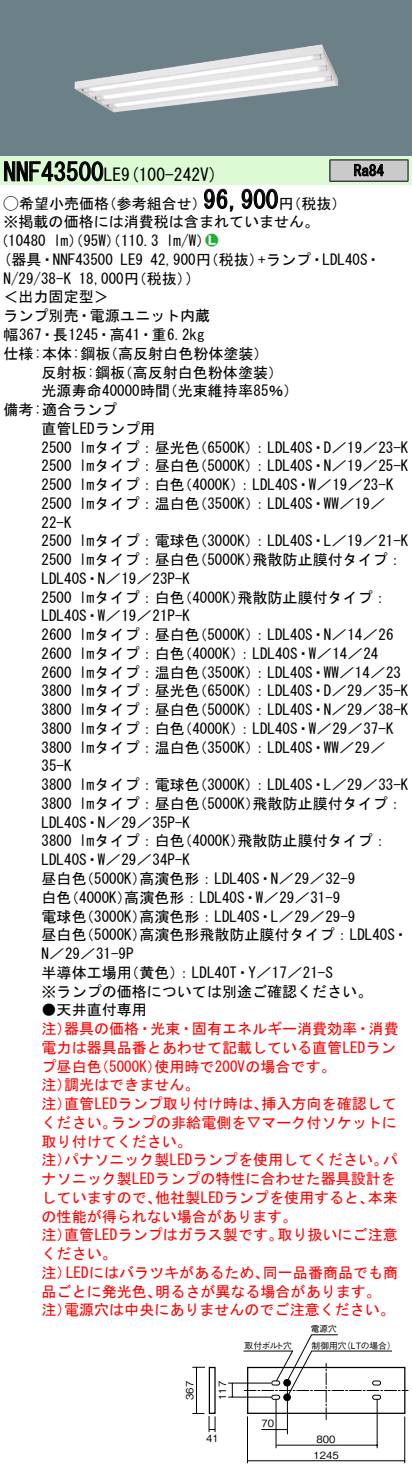
<style>
.page{position:relative;width:412px;height:1476px;background:#fff}
.page>*{position:absolute;margin:0;border:0;box-sizing:border-box;transform-origin:0 0}
.t1{font:25px "MS Gothic";color:#000}
.t2{font:17.5px "MS Gothic";color:#000}
.t3{font:15px/18.8px "MS Gothic";color:#000}
.t4{font:15px/18.8px "MS Gothic";color:#f00}
.t5{font:15px "Ford Classification 1";color:#23ac38}
.t6{font:10px/15.5px "Gothic BBB Pro Medium 90 pv RKSJ H";color:#000;text-align:center}
.t7{font:8.75px "Gothic BBB Pro Medium 90 pv RKSJ H";color:#000}
.s1{font-family:"Ford Classification 1"}
.s2{color:#fff}
</style>
<div class="page">
<div style="left:0;top:0;width:411px;height:156px;background:#6c8087"></div>
<img style="left:74px;top:44px;width:263px;height:68px">
<div style="left:0;top:156px;width:411px;height:28px;background:#dcfad4"></div>
<svg style="left:4px;top:161px;width:99px;height:20px"></svg>
<svg style="left:204px;top:188px;width:29px;height:24px"></svg>
<svg style="left:241px;top:188px;width:36px;height:21px"></svg>
<div style="left:329px;top:160px;width:78px;height:21px;background:#cacaca"></div>
<hr style="left:329px;top:159px;width:78px;height:1px;background:#000">
<svg style="left:329px;top:160px;width:1px;height:21px"></svg>
<svg style="left:407px;top:160px;width:1px;height:21px"></svg>
<hr style="left:329px;top:181px;width:78px;height:1px;background:#000">
<svg style="left:354px;top:164px;width:29px;height:12px"></svg>
<hr style="left:403px;top:1416px;width:1px;height:47px;background:#000">
<hr style="left:376px;top:1399px;width:1px;height:49px;background:#000">
<hr style="left:286px;top:1386px;width:1px;height:48px;background:#000">
<hr style="left:246px;top:1416px;width:1px;height:47px;background:#000">
<hr style="left:276px;top:1444px;width:101px;height:1px;background:#000">
<hr style="left:247px;top:1460px;width:157px;height:1px;background:#000">
<hr style="left:275px;top:1399px;width:1px;height:49px;background:#000">
<svg style="left:192px;top:1334px;width:215px;height:97px"></svg>
<h1 class="t1" style="left:4px;top:159px;width:102px">NNF43500</h1>
<p class="t2" style="left:104px;top:166px;width:115px">LE (9 100-242 (V</p>
<h1 class="t1" style="left:203px;top:187px;width:76px">96,900</h1>
<p class="t3" style="left:4px;top:194px;width:317px"><span class="s1">A</span>希望小売価格<br>※掲載の価格には消費税は含まれていません。</p>
<p class="t5" style="left:205px;top:233px;width:14px">2<span class="s2">7</span></p>
<p class="t3" style="left:102px;top:194px;width:106px">（参考組合せ）</p>
<p class="t3" style="left:278px;top:194px;width:69px">（円税抜(</p>
<p class="t3" style="left:166px;top:231px;width:46px">l m (W/</p>
<p class="t3" style="left:-7px;top:231px;width:54px">（10480</p>
<p class="t3" style="left:53px;top:231px;width:107px">lm）（95 ）（W 110.3</p>
<p class="t3" style="left:353px;top:161px;width:31px">Ra84</p>
<p class="t3" style="left:4px;top:250px;width:111px">(器具・NNF43500</p>
<p class="t3" style="left:120px;top:250px;width:24px">LE9</p>
<p class="t3" style="left:258px;top:250px;width:124px">+ランプ・LDL40 ・S</p>
<p class="t3" style="left:150px;top:250px;width:114px">42,900 （円税抜）</p>
<p class="t3" style="left:4px;top:269px;width:69px">N/29/38-K</p>
<p class="t3" style="left:4px;top:288px;width:106px">＜出力固定型&lt;</p>
<p class="t3" style="left:4px;top:306px;width:208px">ランプ別売・電源ユニット内蔵</p>
<p class="t3" style="left:4px;top:325px;width:202px">幅367・長1245・高41・重6.2kg</p>
<p class="t3" style="left:103px;top:344px;width:167px">（高反射白色粉体塗装(</p>
<p class="t3" style="left:79px;top:269px;width:114px">18,000 （円税抜(</p>
<p class="t3" style="left:186px;top:269px;width:9px">(</p>
<p class="t3" style="left:4px;top:344px;width:108px">仕様:本体:鋼板</p>
<p class="t3" style="left:117px;top:363px;width:167px">（高反射白色粉体塗装(</p>
<p class="t3" style="left:42px;top:363px;width:85px">反射板:鋼板</p>
<p class="t3" style="left:4px;top:381px;width:168px;text-indent:38px">光源寿命40000時間備考:適合ランプ</p>
<p class="t3" style="left:42px;top:419px;width:115px">直管LEDランプ用</p>
<p class="t3" style="left:162px;top:381px;width:137px">（光束維持率85％(</p>
<p class="t3" style="left:42px;top:438px;width:31px">2500</p>
<p class="t3" style="left:79px;top:438px;width:122px">lmタイプ：昼光色</p>
<p class="t3" style="left:192px;top:438px;width:217px">（6500 ：）K LDL40 ・S D／19／23-K</p>
<p class="t3" style="left:42px;top:456px;width:31px">2500</p>
<p class="t3" style="left:79px;top:456px;width:122px">lmタイプ：昼白色</p>
<p class="t3" style="left:192px;top:456px;width:217px">（5000 ：）K LDL40 ・S N／19／25-K</p>
<p class="t3" style="left:42px;top:475px;width:31px">2500</p>
<p class="t3" style="left:79px;top:475px;width:107px">lmタイプ：白色</p>
<p class="t3" style="left:177px;top:475px;width:217px">（4000 ：）K LDL40 ・S W／19／23-K</p>
<p class="t3" style="left:42px;top:494px;width:31px">2500<br>22-K</p>
<p class="t3" style="left:79px;top:494px;width:122px">lmタイプ：温白色</p>
<p class="t3" style="left:192px;top:494px;width:194px">（3500 ：）K LDL40 ・S WW／19／</p>
<p class="t3" style="left:42px;top:531px;width:31px">2500</p>
<p class="t3" style="left:79px;top:531px;width:122px">lmタイプ：電球色</p>
<p class="t3" style="left:192px;top:531px;width:217px">（3000 ：）K LDL40 ・S L／19／21-K</p>
<p class="t3" style="left:79px;top:550px;width:122px">lmタイプ：昼白色</p>
<p class="t3" style="left:252px;top:550px;width:151px">飛散防止膜付タイプ：</p>
<p class="t3" style="left:192px;top:550px;width:69px">（5000 ）K</p>
<p class="t3" style="left:42px;top:550px;width:150px">2500<br>LDL40 ・S N／19／23 K-P</p>
<p class="t3" style="left:79px;top:588px;width:107px">lmタイプ：白色</p>
<p class="t3" style="left:237px;top:588px;width:151px">飛散防止膜付タイプ：</p>
<p class="t3" style="left:177px;top:588px;width:69px">（4000 ）K</p>
<p class="t3" style="left:42px;top:588px;width:150px">2500<br>LDL40 ・S W／19／21 K-P</p>
<p class="t3" style="left:42px;top:625px;width:31px">2600</p>
<p class="t3" style="left:79px;top:625px;width:122px">lmタイプ：昼白色</p>
<p class="t3" style="left:192px;top:625px;width:202px">（5000 ：）K LDL40 ・S N／14／26</p>
<p class="t3" style="left:42px;top:644px;width:31px">2600</p>
<p class="t3" style="left:79px;top:644px;width:107px">lmタイプ：白色</p>
<p class="t3" style="left:177px;top:644px;width:202px">（4000 ：）K LDL40 ・S W／14／24</p>
<p class="t3" style="left:42px;top:663px;width:31px">2600</p>
<p class="t3" style="left:79px;top:663px;width:122px">lmタイプ：温白色</p>
<p class="t3" style="left:192px;top:663px;width:210px">（3500 ：）K LDL40 ・S WW／14／23</p>
<p class="t3" style="left:42px;top:681px;width:31px">3800</p>
<p class="t3" style="left:79px;top:681px;width:122px">lmタイプ：昼光色</p>
<p class="t3" style="left:192px;top:681px;width:217px">（6500 ：）K LDL40 ・S D／29／35-K</p>
<p class="t3" style="left:42px;top:700px;width:31px">3800</p>
<p class="t3" style="left:79px;top:700px;width:122px">lmタイプ：昼白色</p>
<p class="t3" style="left:192px;top:700px;width:217px">（5000 ：）K LDL40 ・S N／29／38-K</p>
<p class="t3" style="left:42px;top:719px;width:31px">3800</p>
<p class="t3" style="left:79px;top:719px;width:107px">lmタイプ：白色</p>
<p class="t3" style="left:177px;top:719px;width:217px">（4000 ：）K LDL40 ・S W／29／37-K</p>
<p class="t3" style="left:42px;top:738px;width:31px">3800<br>35-K</p>
<p class="t3" style="left:79px;top:738px;width:122px">lmタイプ：温白色</p>
<p class="t3" style="left:192px;top:738px;width:194px">（3500 ：）K LDL40 ・S WW／29／</p>
<p class="t3" style="left:42px;top:775px;width:31px">3800</p>
<p class="t3" style="left:79px;top:775px;width:122px">lmタイプ：電球色</p>
<p class="t3" style="left:192px;top:775px;width:217px">（3000 ：）K LDL40 ・S L／29／33-K</p>
<p class="t3" style="left:79px;top:794px;width:122px">lmタイプ：昼白色</p>
<p class="t3" style="left:252px;top:794px;width:151px">飛散防止膜付タイプ：</p>
<p class="t3" style="left:192px;top:794px;width:69px">（5000 ）K</p>
<p class="t3" style="left:42px;top:794px;width:150px">3800<br>LDL40 ・S N／29／35 K-P</p>
<p class="t3" style="left:79px;top:831px;width:107px">lmタイプ：白色</p>
<p class="t3" style="left:237px;top:831px;width:151px">飛散防止膜付タイプ：</p>
<p class="t3" style="left:177px;top:831px;width:69px">（4000 ）K</p>
<p class="t3" style="left:42px;top:831px;width:31px">3800</p>
<p class="t3" style="left:42px;top:850px;width:150px">LDL40 ・S W／29／34 K-P</p>
<p class="t3" style="left:139px;top:869px;width:217px">高演色形：LDL40 ・S N／29／32-9</p>
<p class="t3" style="left:42px;top:869px;width:46px">昼白色</p>
<p class="t3" style="left:79px;top:869px;width:69px">（5000 ）K</p>
<p class="t3" style="left:124px;top:888px;width:217px">高演色形：LDL40 ・S W／29／31-9</p>
<p class="t3" style="left:42px;top:888px;width:31px">白色</p>
<p class="t3" style="left:64px;top:888px;width:69px">（4000 ）K</p>
<p class="t3" style="left:139px;top:906px;width:217px">高演色形：LDL40 ・S L／29／29-9</p>
<p class="t3" style="left:42px;top:906px;width:46px">電球色</p>
<p class="t3" style="left:79px;top:906px;width:69px">（3000 ）K</p>
<p class="t3" style="left:139px;top:925px;width:270px">高演色形飛散防止膜付タイプ：LDL40 ・S</p>
<p class="t3" style="left:42px;top:925px;width:46px">昼白色</p>
<p class="t3" style="left:42px;top:944px;width:93px">N／29／31-9P</p>
<p class="t3" style="left:79px;top:925px;width:69px">（5000 ）K</p>
<p class="t3" style="left:42px;top:963px;width:331px">半導体工場用<br>※ランプの価格については別途ご確認ください。</p>
<p class="t3" style="left:42px;top:1000px;width:106px">●天井直付専用</p>
<p class="t4" style="left:64px;top:1019px;width:335px">器具の価格・光束・固有エネルギー消費効率・消費</p>
<p class="t3" style="left:124px;top:963px;width:210px">（黄色：） LDL40 ・T Y／17／21-S</p>
<p class="t4" style="left:42px;top:1019px;width:31px">注）</p>
<p class="t4" style="left:42px;top:1038px;width:355px">電力は器具品番とあわせて記載している直管LEDラン</p>
<p class="t4" style="left:154px;top:1056px;width:182px">使用時で200Vの場合です。</p>
<p class="t4" style="left:64px;top:1056px;width:136px;text-indent:-22px">プ昼白色<br>調光はできません。</p>
<p class="t4" style="left:94px;top:1056px;width:69px">（5000 ）K</p>
<p class="t4" style="left:42px;top:1075px;width:31px">注）</p>
<p class="t4" style="left:64px;top:1094px;width:205px">直管LEDランプ取り付け時は、</p>
<p class="t4" style="left:261px;top:1094px;width:136px">挿入方向を確認して</p>
<p class="t4" style="left:42px;top:1094px;width:31px">注）</p>
<p class="t4" style="left:111px;top:1113px;width:286px">ランプの非給電側を▽マーク付ソケットに</p>
<p class="t4" style="left:42px;top:1113px;width:151px">ください。<br>取り付けてください。</p>
<p class="t4" style="left:64px;top:1150px;width:325px">パナソニック製LEDランプを使用してください。</p>
<p class="t4" style="left:382px;top:1150px;width:16px">パ</p>
<p class="t4" style="left:42px;top:1150px;width:31px">注）</p>
<p class="t4" style="left:42px;top:1169px;width:355px">ナソニック製LEDランプの特性に合わせた器具設計を</p>
<p class="t4" style="left:367px;top:1188px;width:31px">本来</p>
<p class="t4" style="left:155px;top:1188px;width:220px">他社製LEDランプを使用すると、</p>
<p class="t4" style="left:42px;top:1188px;width:121px">していますので、</p>
<p class="t4" style="left:42px;top:1206px;width:256px">の性能が得られない場合があります。</p>
<p class="t4" style="left:277px;top:1225px;width:122px">取り扱いにご注意</p>
<p class="t4" style="left:64px;top:1225px;width:220px">直管LEDランプはガラス製です。</p>
<p class="t4" style="left:42px;top:1225px;width:76px">注）<br>ください。</p>
<p class="t4" style="left:66px;top:1263px;width:204px">LEDにはバラツキがあるため、</p>
<p class="t4" style="left:262px;top:1263px;width:136px">同一品番商品でも商</p>
<p class="t4" style="left:42px;top:1263px;width:31px">注）</p>
<p class="t4" style="left:64px;top:1281px;width:331px;text-indent:-22px">品ごとに発光色、<br>電源穴は中央にありませんのでご注意ください。</p>
<p class="t4" style="left:155px;top:1281px;width:227px">明るさが異なる場合があります。</p>
<p class="t4" style="left:42px;top:1300px;width:31px">注）</p>
<p class="t6" style="left:180px;top:1399px;width:20px;rotate:-90deg">367</p>
<p class="t6" style="left:213px;top:1399px;width:20px;rotate:-90deg">117</p>
<p class="t6" style="left:206px;top:1428px;width:14px">41</p>
<p class="t7" style="left:244px;top:1338px;width:49px">取付ボルト穴</p>
<p class="t6" style="left:261px;top:1414px;width:14px">70</p>
<p class="t7" style="left:310px;top:1321px;width:28px">電源穴</p>
<p class="t7" style="left:341px;top:1338px;width:55px">（LTの場合(</p>
<p class="t7" style="left:311px;top:1338px;width:37px">制御用穴</p>
<p class="t6" style="left:313px;top:1430px;width:27px">800<br>1245</p>
</div>
